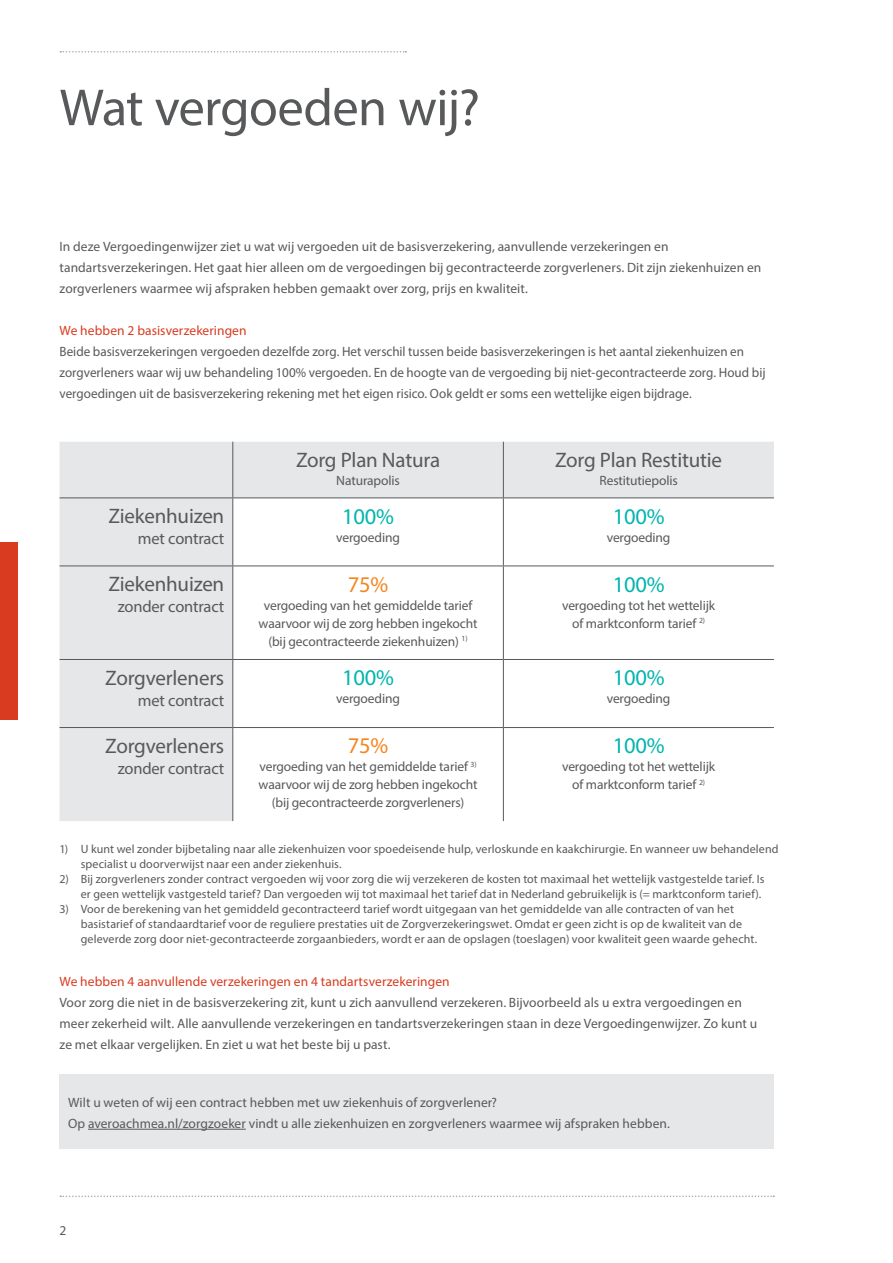
<style>
.page{position:relative;width:893px;height:1263px;background:#fff}
.page>*{position:absolute;margin:0;border:0;box-sizing:border-box;transform-origin:0 0}
.t1{font:52.5px "Myriad Pro";letter-spacing:-.015em;color:#58595b}
.t2{font:22.5px "Myriad Pro";letter-spacing:-.01em;color:#00b5ae}
.t3{font:22.5px "Myriad Pro";color:#f6861f}
.t4{font:21px "Myriad Pro";letter-spacing:-.01em;color:#58595b}
.t5{font:16.5px "Myriad Pro";letter-spacing:-.01em;color:#58595b}
.t6{font:13.5px/21px "Myriad Pro";color:#58595b}
.t7{font:13.5px "Myriad Pro";letter-spacing:.005em;color:#d93b20}
.t8{font:12px/15px "Myriad Pro";letter-spacing:.01em;color:#58595b}
</style>
<div class="page">
<div style="left:0;top:543px;width:17px;height:177px;background:#d93b20"></div>
<svg style="left:60px;top:51px;width:346px;height:2px"></svg>
<svg style="left:60px;top:1195px;width:714px;height:2px"></svg>
<svg style="left:60px;top:442px;width:714px;height:379px"></svg>
<hr style="left:60px;top:497px;width:173px;height:1px;background:#58595b">
<hr style="left:233px;top:497px;width:270px;height:1px;background:#58595b">
<hr style="left:503px;top:497px;width:271px;height:1px;background:#58595b">
<hr style="left:60px;top:565px;width:173px;height:1px;background:#58595b">
<hr style="left:233px;top:565px;width:270px;height:1px;background:#58595b">
<hr style="left:503px;top:565px;width:271px;height:1px;background:#58595b">
<hr style="left:60px;top:659px;width:173px;height:1px;background:#58595b">
<hr style="left:233px;top:659px;width:270px;height:1px;background:#58595b">
<hr style="left:503px;top:659px;width:271px;height:1px;background:#58595b">
<hr style="left:60px;top:727px;width:173px;height:1px;background:#58595b">
<hr style="left:233px;top:727px;width:270px;height:1px;background:#58595b">
<hr style="left:503px;top:727px;width:271px;height:1px;background:#58595b">
<hr style="left:232px;top:442px;width:1px;height:55px;background:#58595b">
<hr style="left:232px;top:498px;width:1px;height:67px;background:#58595b">
<hr style="left:232px;top:566px;width:1px;height:93px;background:#58595b">
<hr style="left:232px;top:660px;width:1px;height:67px;background:#58595b">
<hr style="left:232px;top:728px;width:1px;height:93px;background:#58595b">
<hr style="left:503px;top:442px;width:1px;height:55px;background:#58595b">
<hr style="left:503px;top:498px;width:1px;height:67px;background:#58595b">
<hr style="left:503px;top:566px;width:1px;height:93px;background:#58595b">
<hr style="left:503px;top:660px;width:1px;height:67px;background:#58595b">
<hr style="left:503px;top:728px;width:1px;height:93px;background:#58595b">
<div style="left:60px;top:1075px;width:714px;height:74px;background:#e6e7e8"></div>
<hr style="left:88px;top:1129px;width:158px;height:1px;background:#58595b">
<h1 class="t1" style="left:60px;top:75px;width:422px">Wat vergoeden wij?</h1>
<p class="t6" style="left:60px;top:236px;width:703px">In deze Vergoedingenwijzer ziet u wat wij vergoeden uit de basisverzekering, aanvullende verzekeringen en tandartsverzekeringen. Het gaat hier alleen om de vergoedingen bij gecontracteerde zorgverleners. Dit zijn ziekenhuizen en zorgverleners waarmee wij afspraken hebben gemaakt over zorg, prijs en kwaliteit.</p>
<p class="t7" style="left:60px;top:322px;width:189px">We hebben 2 basisverzekeringen</p>
<p class="t6" style="left:60px;top:341px;width:707px">Beide basisverzekeringen vergoeden dezelfde zorg. Het verschil tussen beide basisverzekeringen is het aantal ziekenhuizen en zorgverleners waar wij uw behandeling 100% vergoeden. En de hoogte van de vergoeding bij niet-gecontracteerde zorg. Houd bij vergoedingen uit de basisverzekering rekening met het eigen risico. Ook geldt er soms een wettelijke eigen bijdrage.</p>
<h3 class="t4" style="left:296px;top:447px;width:146px">Zorg Plan Natura</h3>
<p class="t6" style="left:336px;top:470px;width:65px">Naturapolis</p>
<h3 class="t4" style="left:555px;top:447px;width:169px">Zorg Plan Restitutie</h3>
<p class="t6" style="left:599px;top:470px;width:80px">Restitutiepolis</p>
<h3 class="t4" style="left:108px;top:503px;width:117px">Ziekenhuizen</h3>
<p class="t5" style="left:138px;top:528px;width:88px">met contract</p>
<h2 class="t2" style="left:342px;top:502px;width:53px">100%</h2>
<p class="t6" style="left:336px;top:526px;width:65px">vergoeding</p>
<h2 class="t2" style="left:613px;top:502px;width:53px">100%</h2>
<p class="t6" style="left:607px;top:526px;width:65px">vergoeding</p>
<h3 class="t4" style="left:108px;top:571px;width:117px">Ziekenhuizen</h3>
<p class="t5" style="left:118px;top:596px;width:108px">zonder contract</p>
<h2 class="t3" style="left:348px;top:570px;width:42px">75%</h2>
<p class="t6" style="left:259px;top:596px;width:220px;line-height:18px;text-align:center">vergoeding van het gemiddelde tarief waarvoor wij de zorg hebben ingekocht (bij gecontracteerde ziekenhuizen) <sup>1)</sup></p>
<h2 class="t2" style="left:613px;top:570px;width:53px">100%</h2>
<p class="t6" style="left:562px;top:596px;width:155px;line-height:18px;text-align:center">vergoeding tot het wettelijk of marktconform tarief <sup>2)</sup></p>
<h3 class="t4" style="left:105px;top:665px;width:121px">Zorgverleners</h3>
<p class="t5" style="left:138px;top:690px;width:88px">met contract</p>
<h2 class="t2" style="left:342px;top:664px;width:53px">100%</h2>
<p class="t6" style="left:336px;top:688px;width:65px">vergoeding</p>
<h2 class="t2" style="left:613px;top:664px;width:53px">100%</h2>
<p class="t6" style="left:607px;top:688px;width:65px">vergoeding</p>
<h3 class="t4" style="left:105px;top:733px;width:121px">Zorgverleners</h3>
<p class="t5" style="left:118px;top:758px;width:108px">zonder contract</p>
<h2 class="t3" style="left:348px;top:732px;width:42px">75%</h2>
<p class="t6" style="left:259px;top:758px;width:220px;line-height:18px;text-align:center">vergoeding van het gemiddelde tarief <sup>3) </sup>waarvoor wij de zorg hebben ingekocht (bij gecontracteerde zorgverleners)</p>
<h2 class="t2" style="left:613px;top:732px;width:53px">100%</h2>
<p class="t6" style="left:562px;top:758px;width:155px;line-height:18px;text-align:center">vergoeding tot het wettelijk of marktconform tarief <sup>2)</sup></p>
<p class="t8" style="left:81px;top:841px;width:699px;text-indent:-21px">1) U kunt wel zonder bijbetaling naar alle ziekenhuizen voor spoedeisende hulp, verloskunde en kaakchirurgie. En wanneer uw behandelend specialist u doorverwijst naar een ander ziekenhuis.</p>
<p class="t8" style="left:60px;top:871px;width:706px;text-align:right">2) Bij zorgverleners zonder contract vergoeden wij voor zorg die wij verzekeren de kosten tot maximaal het wettelijk vastgestelde tarief. Is er geen wettelijk vastgesteld tarief? Dan vergoeden wij tot maximaal het tarief dat in Nederland gebruikelijk is (= marktconform tarief).</p>
<p class="t8" style="left:81px;top:901px;width:678px;text-indent:-21px">3) Voor de berekening van het gemiddeld gecontracteerd tarief wordt uitgegaan van het gemiddelde van alle contracten of van het basistarief of standaardtarief voor de reguliere prestaties uit de Zorgverzekeringswet. Omdat er geen zicht is op de kwaliteit van de geleverde zorg door niet-gecontracteerde zorgaanbieders, wordt er aan de opslagen (toeslagen) voor kwaliteit geen waarde gehecht.</p>
<p class="t7" style="left:60px;top:973px;width:392px">We hebben 4 aanvullende verzekeringen en 4 tandartsverzekeringen</p>
<p class="t6" style="left:60px;top:992px;width:699px">Voor zorg die niet in de basisverzekering zit, kunt u zich aanvullend verzekeren. Bijvoorbeeld als u extra vergoedingen en meer zekerheid wilt. Alle aanvullende verzekeringen en tandartsverzekeringen staan in deze Vergoedingenwijzer. Zo kunt u ze met elkaar vergelijken. En ziet u wat het beste bij u past.</p>
<p class="t6" style="left:68px;top:1091px;width:603px">Wilt u weten of wij een contract hebben met uw ziekenhuis of zorgverlener?<br>Op averoachmea.nl/zorgzoeker vindt u alle ziekenhuizen en zorgverleners waarmee wij afspraken hebben.</p>
<p class="t6" style="left:60px;top:1220px;width:8px">2</p>
</div>
